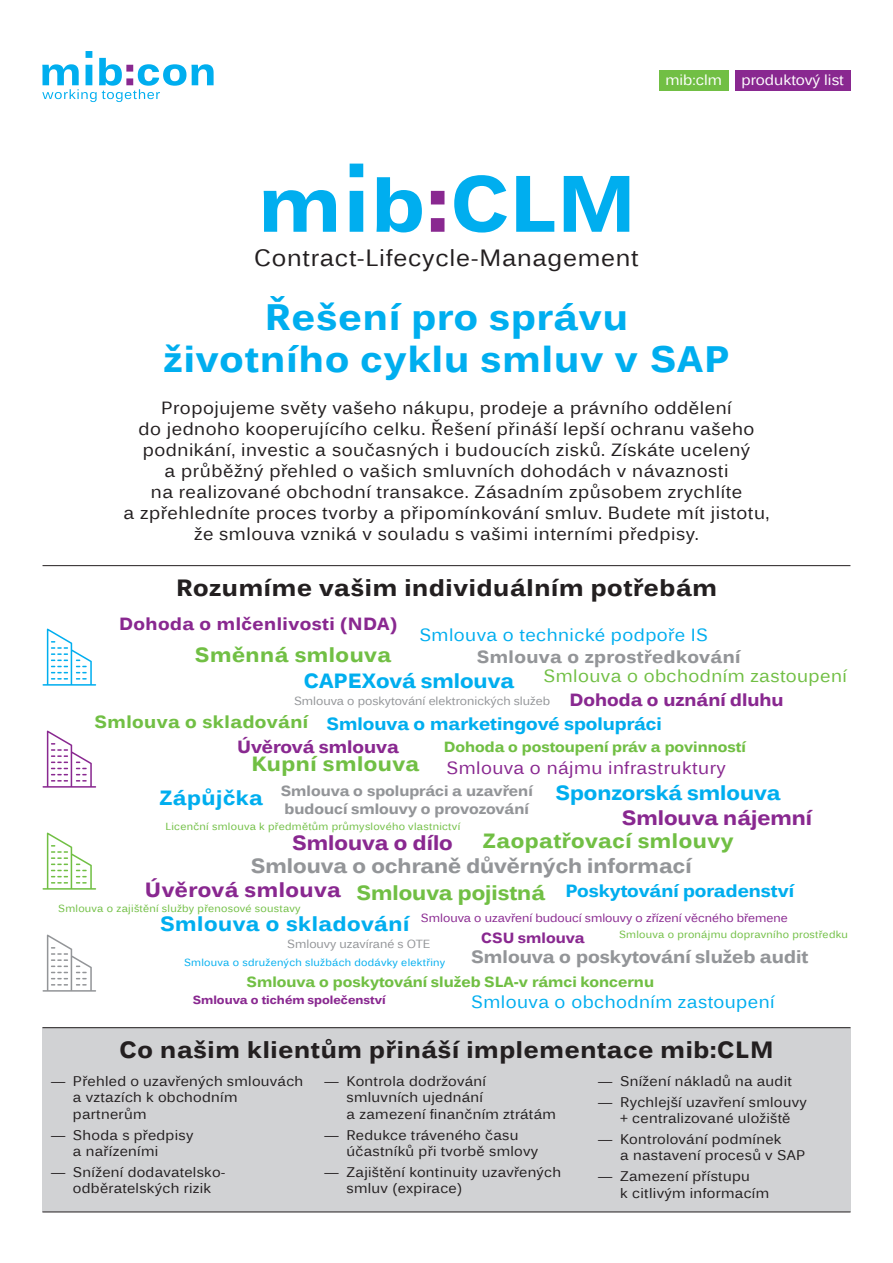
<style>
.page{position:relative;width:893px;height:1263px;background:#fff}
.page>*{position:absolute;margin:0;border:0;box-sizing:border-box;transform-origin:0 0}
.t1{font:700 37.5px/42px "Endurance Pro";letter-spacing:.03em;color:#00aeef;text-align:center}
.t2{font:700 24px "Endurance Pro";letter-spacing:.03em;color:#231f20}
.t3{font:24px "Endurance Pro";letter-spacing:.03em;color:#231f20}
.t4{font:700 21px "Endurance Pro";letter-spacing:.025em;color:#71bf44}
.t5{font:700 21px "Endurance Pro";color:#939598}
.t6{font:700 21px "Endurance Pro";color:#00aeef}
.t7{font:700 21px "Endurance Pro";letter-spacing:.025em;color:#00aeef}
.t8{font:700 21px "Endurance Pro";color:#892890}
.t9{font:700 21px "Endurance Pro";color:#71bf44}
.t10{font:700 21px "Endurance Pro";letter-spacing:.025em;color:#892890}
.t11{font:700 18.15px "Endurance Pro";color:#939598}
.t12{font:18px/21px "Endurance Pro";letter-spacing:.03em;color:#231f20;text-align:center}
.t13{font:18px "Endurance Pro";letter-spacing:.025em;color:#00aeef}
.t14{font:700 18px "Endurance Pro";color:#00aeef}
.t15{font:700 18px "Endurance Pro";color:#892890}
.t16{font:18px "Endurance Pro";letter-spacing:.025em;color:#71bf44}
.t17{font:18px "Endurance Pro";letter-spacing:.025em;color:#892890}
.t18{font:700 18px "Endurance Pro";letter-spacing:.025em;color:#892890}
.t19{font:700 18px "Endurance Pro";letter-spacing:.025em;color:#939598}
.t20{font:700 18px "Endurance Pro";letter-spacing:.025em;color:#71bf44}
.t21{font:700 15px "Endurance Pro";color:#71bf44}
.t22{font:700 15px/18px "Endurance Pro";color:#939598}
.t23{font:15px "Endurance Pro";color:#fff}
.t24{font:700 15px "Endurance Pro";color:#892890}
.t25{font:14.25px/16.5px "Endurance Pro";letter-spacing:.02em;color:#231f20}
.t26{font:12px "Endurance Pro";color:#939598}
.t27{font:12px "Endurance Pro";color:#892890}
.t28{font:700 12px "Endurance Pro";color:#892890}
.t29{font:10.5px "Endurance Pro";letter-spacing:.025em;color:#71bf44}
.t30{font:10.5px "Endurance Pro";letter-spacing:.025em;color:#00aeef}
</style>
<div class="page">
<div style="left:42px;top:1027px;width:808px;height:185px;background:#d1d2d4"></div>
<svg style="left:42px;top:51px;width:172px;height:51px"></svg>
<svg style="left:431px;top:191px;width:13px;height:41px"></svg>
<svg style="left:264px;top:164px;width:158px;height:68px"></svg>
<svg style="left:454px;top:175px;width:175px;height:58px"></svg>
<div style="left:735px;top:71px;width:115px;height:20px;background:#892890"></div>
<div style="left:659px;top:71px;width:69px;height:20px;background:#71bf44"></div>
<hr style="left:42px;top:1212px;width:808px;height:1px;background:#231f20">
<hr style="left:43px;top:1027px;width:807px;height:1px;background:#231f20">
<hr style="left:43px;top:565px;width:807px;height:1px;background:#231f20">
<svg style="left:43px;top:628px;width:53px;height:58px"></svg>
<svg style="left:43px;top:730px;width:53px;height:58px"></svg>
<svg style="left:43px;top:832px;width:53px;height:58px"></svg>
<svg style="left:43px;top:934px;width:53px;height:58px"></svg>
<p class="t23" style="left:665px;top:70px;width:58px">mib:clm</p>
<p class="t23" style="left:741px;top:70px;width:104px">produktový list</p>
<h2 class="t3" style="left:254px;top:241px;width:386px">Contract-Lifecycle-Management</h2>
<h1 class="t1" style="left:164px;top:294px;width:567px">Řešení pro správu<br>životního cyklu smluv v SAP</h1>
<p class="t12" style="left:123px;top:396px;width:648px">Propojujeme světy vašeho nákupu, prodeje a právního oddělení<br>do jednoho kooperujícího celku. Řešení přináší lepší ochranu vašeho podnikání, investic a současných i budoucích zisků. Získáte ucelený<br>a průběžný přehled o vašich smluvních dohodách v návaznosti<br>na realizované obchodní transakce. Zásadním způsobem zrychlíte<br>a zpřehledníte proces tvorby a připomínkování smluv. Budete mít jistotu, že smlouva vzniká v souladu s vašimi interními předpisy.</p>
<h2 class="t2" style="left:176px;top:570px;width:542px">Rozumíme vašim individuálním potřebám</h2>
<p class="t18" style="left:119px;top:611px;width:280px">Dohoda o mlčenlivosti (NDA)</p>
<p class="t13" style="left:419px;top:622px;width:290px">Smlouva o technické podpoře IS</p>
<h3 class="t4" style="left:195px;top:640px;width:198px">Směnná smlouva</h3>
<p class="t19" style="left:477px;top:643px;width:265px">Smlouva o zprostředkování</p>
<p class="t16" style="left:544px;top:664px;width:305px">Smlouva o obchodním zastoupení</p>
<h3 class="t6" style="left:304px;top:666px;width:212px">CAPEXová smlouva</h3>
<p class="t26" style="left:294px;top:693px;width:258px">Smlouva o poskytování elektronických služeb</p>
<p class="t15" style="left:570px;top:687px;width:216px">Dohoda o uznání dluhu</p>
<p class="t20" style="left:95px;top:708px;width:215px">Smlouva o skladování</p>
<p class="t14" style="left:327px;top:710px;width:337px">Smlouva o marketingové spolupráci</p>
<p class="t15" style="left:237px;top:734px;width:163px">Úvěrová smlouva</p>
<h3 class="t4" style="left:251px;top:748px;width:170px">Kupní smlouva</h3>
<p class="t21" style="left:444px;top:736px;width:304px">Dohoda o postoupení práv a povinností</p>
<p class="t17" style="left:446px;top:755px;width:281px">Smlouva o nájmu infrastruktury</p>
<p class="t22" style="left:281px;top:781px;width:254px">Smlouva o spolupráci a uzavření budoucí smlouvy o provozování</p>
<h3 class="t6" style="left:555px;top:778px;width:227px">Sponzorská smlouva</h3>
<h3 class="t7" style="left:160px;top:783px;width:105px">Zápůjčka</h3>
<h3 class="t8" style="left:622px;top:802px;width:192px">Smlouva nájemní</h3>
<p class="t29" style="left:165px;top:819px;width:296px">Licenční smlouva k předmětům průmyslového vlastnictví</p>
<h3 class="t4" style="left:483px;top:825px;width:252px">Zaopatřovací smlouvy</h3>
<h3 class="t8" style="left:292px;top:828px;width:162px">Smlouva o dílo</h3>
<h3 class="t5" style="left:251px;top:850px;width:442px">Smlouva o ochraně důvěrných informací</h3>
<h3 class="t10" style="left:145px;top:874px;width:198px">Úvěrová smlouva</h3>
<p class="t14" style="left:565px;top:878px;width:230px">Poskytování poradenství</p>
<h3 class="t9" style="left:356px;top:878px;width:190px">Smlouva pojistná</h3>
<p class="t29" style="left:58px;top:901px;width:244px">Smlouva o zajištění služby přenosové soustavy</p>
<p class="t27" style="left:421px;top:909px;width:368px">Smlouva o uzavření budoucí smlouvy o zřízení věcného břemene</p>
<h3 class="t7" style="left:160px;top:909px;width:251px">Smlouva o skladování</h3>
<p class="t29" style="left:619px;top:927px;width:230px">Smlouva o pronájmu dopravního prostředku</p>
<p class="t24" style="left:481px;top:927px;width:105px">CSU smlouva</p>
<p class="t21" style="left:247px;top:971px;width:409px">Smlouva o poskytování služeb SLA-v rámci koncernu</p>
<p class="t26" style="left:287px;top:935px;width:145px">Smlouvy uzavírané s OTE</p>
<p class="t11" style="left:471px;top:944px;width:339px">Smlouva o poskytování služeb audit</p>
<p class="t30" style="left:184px;top:955px;width:263px">Smlouva o sdružených službách dodávky elektřiny</p>
<p class="t28" style="left:193px;top:991px;width:194px">Smlouva o tichém společenství</p>
<p class="t13" style="left:471px;top:990px;width:305px">Smlouva o obchodním zastoupení</p>
<h2 class="t2" style="left:119px;top:1032px;width:656px">Co našim klientům přináší implementace mib:CLM</h2>
<p class="t25" style="left:73px;top:1072px;width:232px;text-indent:-22px">— Přehled o uzavřených smlouvách a vztazích k obchodním partnerům</p>
<p class="t25" style="left:73px;top:1126px;width:122px;text-indent:-22px">— Shoda s předpisy a nařízeními</p>
<p class="t25" style="left:51px;top:1163px;width:176px;text-align:center">— Snížení dodavatelsko&shy;odběratelských rizik</p>
<p class="t25" style="left:347px;top:1072px;width:211px;text-indent:-22px">— Kontrola dodržování smluvních ujednání<br>a zamezení finančním ztrátám</p>
<p class="t25" style="left:347px;top:1126px;width:193px;text-indent:-22px">— Redukce tráveného času účastníků při tvorbě smlovy</p>
<p class="t25" style="left:347px;top:1163px;width:216px;text-indent:-22px">— Zajištění kontinuity uzavřených smluv (expirace)</p>
<p class="t25" style="left:598px;top:1072px;width:195px">— Snížení nákladů na audit</p>
<p class="t25" style="left:598px;top:1093px;width:210px;text-align:center">— Rychlejší uzavření smlouvy + centralizované uložiště</p>
<p class="t25" style="left:620px;top:1130px;width:187px;text-indent:-22px">— Kontrolování podmínek<br>a nastavení procesů v SAP</p>
<p class="t25" style="left:620px;top:1167px;width:151px;text-indent:-22px">— Zamezení přístupu<br>k citlivým informacím</p>
</div>
